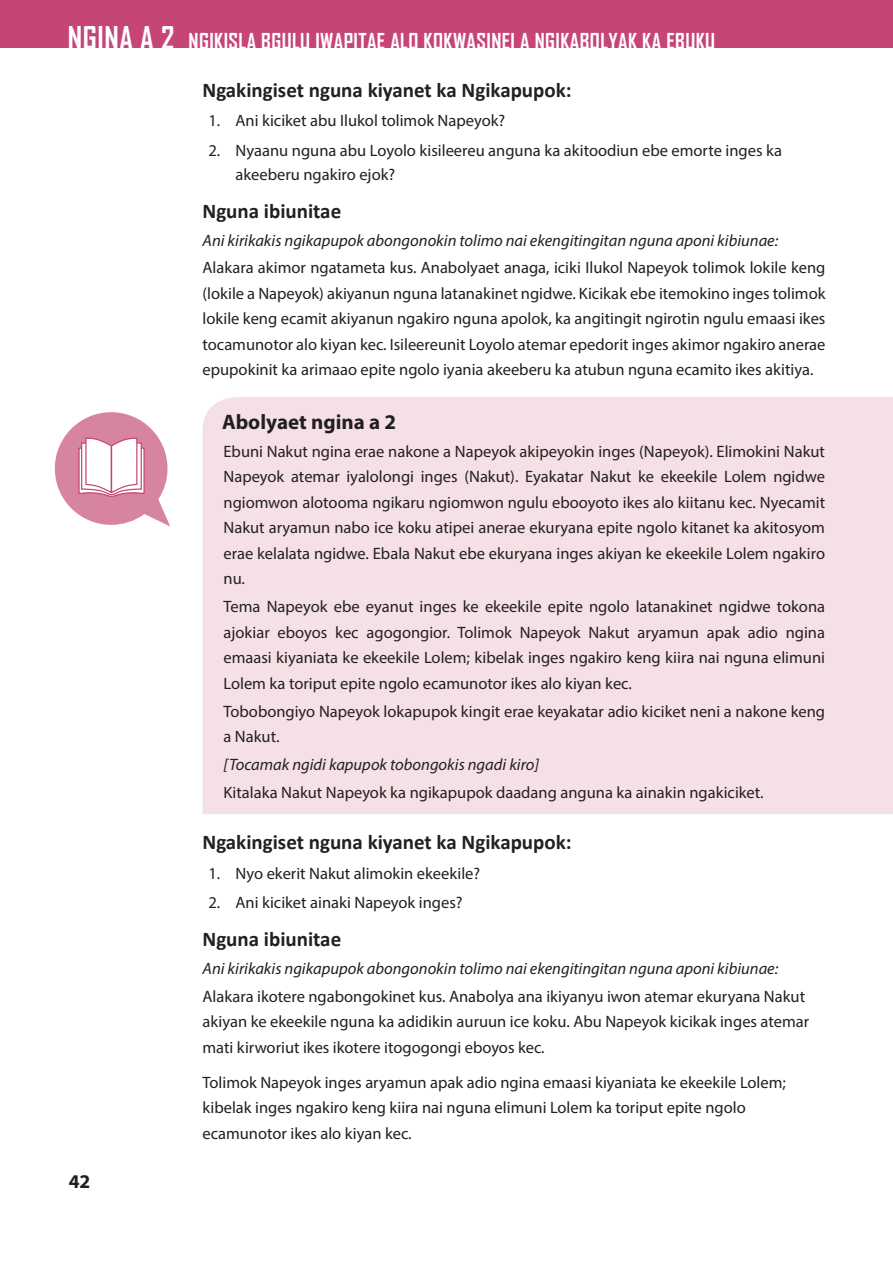
<style>
.page{position:relative;width:893px;height:1263px;background:#fff}
.page>*{position:absolute;margin:0;border:0;box-sizing:border-box;transform-origin:0 0}
.t1{font:700 21px "Calibri";color:#231f20}
.t2{font:700 21px "Agency FB";letter-spacing:.02em;color:#fff}
.t3{font:700 21px "Myriad Pro";color:#231f20}
.t4{font:700 19.5px "Myriad Pro";color:#231f20}
.t5{font:16.5px/25.5px "Myriad Pro";color:#231f20}
.t6{font:italic 16.5px "Myriad Pro";color:#231f20}
.s1{font-size:30px}
</style>
<div class="page">
<div style="left:0;top:0;width:892px;height:48px;background:#c64577"></div>
<div style="left:202px;top:397px;width:691px;height:417px;background:#f5e1e5"></div>
<svg style="left:55px;top:412px;width:115px;height:114px"></svg>
<p class="t2" style="left:68px;top:28px;width:649px"><span class="s1">NGINA A 2</span> NGIKISLA BGULU IWAPITAE ALO KOKWASINEI A NGIKABOLYAK KA EBUKU</p>
<p class="t1" style="left:202px;top:76px;width:371px">Ngakingiset nguna kiyanet ka Ngikapupok:</p>
<p class="t5" style="left:208px;top:108px;width:298px">1. Ani kiciket abu Ilukol tolimok Napeyok?</p>
<p class="t5" style="left:235px;top:138px;width:548px;line-height:24px;text-indent:-27px">2. Nyaanu nguna abu Loyolo kisileereu anguna ka akitoodiun ebe emorte inges ka akeeberu ngakiro ejok?</p>
<p class="t1" style="left:202px;top:197px;width:140px">Nguna ibiunitae</p>
<p class="t6" style="left:202px;top:230px;width:577px">Ani kirikakis ngikapupok abongonokin tolimo nai ekengitingitan nguna aponi kibiunae:</p>
<p class="t5" style="left:202px;top:255px;width:624px;text-align:justify">Alakara akimor ngatameta kus. Anabolyaet anaga, iciki Ilukol Napeyok tolimok lokile keng (lokile a Napeyok) akiyanun nguna latanakinet ngidwe. Kicikak ebe itemokino inges tolimok lokile keng ecamit akiyanun ngakiro nguna apolok, ka angitingit ngirotin ngulu emaasi ikes tocamunotor alo kiyan kec. Isileereunit Loyolo atemar epedorit inges akimor ngakiro anerae epupokinit ka arimaao epite ngolo iyania akeeberu ka atubun nguna ecamito ikes akitiya.</p>
<p class="t3" style="left:222px;top:408px;width:176px">Abolyaet ngina a 2</p>
<p class="t5" style="left:224px;top:438px;width:603px;text-align:justify">Ebuni Nakut ngina erae nakone a Napeyok akipeyokin inges (Napeyok). Elimokini Nakut Napeyok atemar iyalolongi inges (Nakut). Eyakatar Nakut ke ekeekile Lolem ngidwe ngiomwon alotooma ngikaru ngiomwon ngulu ebooyoto ikes alo kiitanu kec. Nyecamit Nakut aryamun nabo ice koku atipei anerae ekuryana epite ngolo kitanet ka akitosyom erae kelalata ngidwe. Ebala Nakut ebe ekuryana inges akiyan ke ekeekile Lolem ngakiro nu.</p>
<p class="t5" style="left:224px;top:594px;width:603px;text-align:justify">Tema Napeyok ebe eyanut inges ke ekeekile epite ngolo latanakinet ngidwe tokona ajokiar eboyos kec agogongior. Tolimok Napeyok Nakut aryamun apak adio ngina emaasi kiyaniata ke ekeekile Lolem; kibelak inges ngakiro keng kiira nai nguna elimuni Lolem ka toriput epite ngolo ecamunotor ikes alo kiyan kec.</p>
<p class="t5" style="left:224px;top:698px;width:603px">Tobobongiyo Napeyok lokapupok kingit erae keyakatar adio kiciket neni a nakone keng a Nakut.</p>
<p class="t6" style="left:224px;top:754px;width:317px">[Tocamak ngidi kapupok tobongokis ngadi kiro]</p>
<p class="t5" style="left:224px;top:779px;width:542px">Kitalaka Nakut Napeyok ka ngikapupok daadang anguna ka ainakin ngakiciket.</p>
<p class="t1" style="left:202px;top:829px;width:371px">Ngakingiset nguna kiyanet ka Ngikapupok:</p>
<p class="t5" style="left:208px;top:860px;width:273px">1. Nyo ekerit Nakut alimokin ekeekile?</p>
<p class="t5" style="left:208px;top:890px;width:256px">2. Ani kiciket ainaki Napeyok inges?</p>
<p class="t1" style="left:202px;top:925px;width:140px">Nguna ibiunitae</p>
<p class="t6" style="left:202px;top:958px;width:577px">Ani kirikakis ngikapupok abongonokin tolimo nai ekengitingitan nguna aponi kibiunae:</p>
<p class="t5" style="left:202px;top:983px;width:608px">Alakara ikotere ngabongokinet kus. Anabolya ana ikiyanyu iwon atemar ekuryana Nakut akiyan ke ekeekile nguna ka adidikin auruun ice koku. Abu Napeyok kicikak inges atemar mati kirworiut ikes ikotere itogogongi eboyos kec.</p>
<p class="t5" style="left:202px;top:1069px;width:585px">Tolimok Napeyok inges aryamun apak adio ngina emaasi kiyaniata ke ekeekile Lolem; kibelak inges ngakiro keng kiira nai nguna elimuni Lolem ka toriput epite ngolo ecamunotor ikes alo kiyan kec.</p>
<p class="t4" style="left:69px;top:1168px;width:23px">42</p>
</div>
